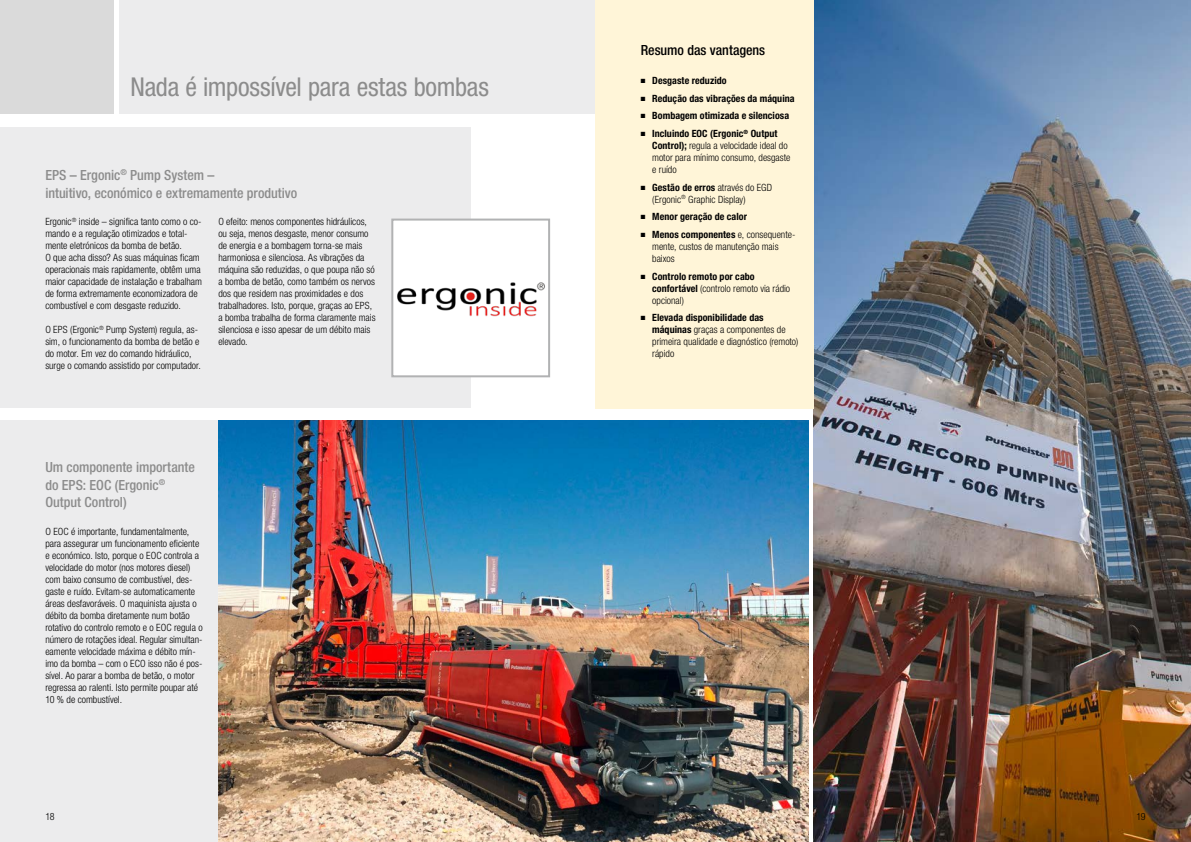
<style>
.page{position:relative;width:1191px;height:842px;background:#fff}
.page>*{position:absolute;margin:0;border:0;box-sizing:border-box;transform-origin:0 0}
.t1{font:condensed 26px "Helvetica Neue LT Pro";letter-spacing:-.01em;color:#8c8c8c}
.t2{font:500 condensed 14px/17.5px "Helvetica Neue LT Pro";color:#8c8c8c}
.t3{font:500 condensed 14px "Helvetica Neue LT Pro";letter-spacing:-.005em;color:#000}
.t4{font:300 condensed 10px/12px "Helvetica Neue LT Pro";color:#000}
.t5{font:700 condensed 10px/12px "Helvetica Neue LT Pro";letter-spacing:.005em;color:#000}
.s1{font-weight:700}
.s2{font-weight:300}
</style>
<div class="page">
<div style="left:0;top:420px;width:218px;height:422px;background:#ececed"></div>
<img style="left:218px;top:420px;width:590px;height:422px">
<img style="left:814px;top:0;width:377px;height:842px">
<div style="left:0;top:128px;width:471px;height:280px;background:#ececed"></div>
<div style="left:119px;top:0;width:476px;height:113px;background:#ececed"></div>
<div style="left:0;top:0;width:113px;height:113px;background:#dadada"></div>
<div style="left:595px;top:0;width:219px;height:408px;background:#fff5d8"></div>
<div style="left:392px;top:220px;width:157px;height:156px;background:#fff"></div>
<img style="left:397px;top:282px;width:148px;height:35px">
<div style="left:391px;top:219px;width:159px;height:158px;border:2px solid #b1b2b3"></div>
<h1 class="t1" style="left:130px;top:72px;width:360px">Nada é impossível para estas bombas</h1>
<h2 class="t2" style="left:45px;top:166px;width:253px">EPS – Ergonic<sup>®</sup> Pump System –<br>intuitivo, económico e extremamente produtivo</h2>
<p class="t4" style="left:45px;top:216px;width:158px">Ergonic<sup>®</sup> inside – significa tanto como o co&shy;mando e a regulação otimizados e total&shy;mente eletrónicos da bomba de betão.<br>O que acha disso? As suas máquinas ficam operacionais mais rapidamente, obtêm uma maior capacidade de instalação e trabalham de forma extremamente economizadora de combustível e com desgaste reduzido.</p>
<p class="t4" style="left:45px;top:324px;width:157px">O EPS (Ergonic<sup>®</sup> Pump System) regula, as&shy;sim, o funcionamento da bomba de betão e do motor. Em vez do comando hidráulico, surge o comando assistido por computador.</p>
<p class="t4" style="left:218px;top:216px;width:159px">O efeito: menos componentes hidráulicos, ou seja, menos desgaste, menor consumo de energia e a bombagem torna-se mais harmoniosa e silenciosa. As vibrações da máquina são reduzidas, o que poupa não só a bomba de betão, como também os nervos dos que residem nas proximidades e dos trabalhadores. Isto, porque, graças ao EPS, a bomba trabalha de forma claramente mais silenciosa e isso apesar de um débito mais elevado.</p>
<h2 class="t2" style="left:45px;top:458px;width:151px">Um componente importante do EPS: EOC (Ergonic<sup>®<br></sup>Output Control)</h2>
<p class="t4" style="left:45px;top:526px;width:159px">O EOC é importante, fundamentalmente, para assegurar um funcionamento eficiente e económico. Isto, porque o EOC controla a velocidade do motor (nos motores diesel) com baixo consumo de combustível, des&shy;gaste e ruído. Evitam-se automaticamente áreas desfavoráveis. O maquinista ajusta o débito da bomba diretamente num botão rotativo do controlo remoto e o EOC regula o número de rotações ideal. Regular simultan&shy;eamente velocidade máxima e débito mín&shy;imo da bomba – com o ECO isso não é pos&shy;sível. Ao parar a bomba de betão, o motor regressa ao ralenti. Isto permite poupar até 10 % de combustível.</p>
<h2 class="t3" style="left:641px;top:42px;width:126px">Resumo das vantagens</h2>
<p class="t5" style="left:641px;top:74px;width:87px">■ Desgaste reduzido</p>
<p class="t5" style="left:641px;top:92px;width:155px">■ Redução das vibrações da máquina</p>
<p class="t5" style="left:641px;top:110px;width:150px">■ Bombagem otimizada e silenciosa</p>
<p class="t4" style="left:652px;top:127px;width:140px;text-indent:-11px">■ <span class="s1">Incluindo EOC (Ergonic</span><sup>®</sup> <span class="s1">Output<br>Control);</span> regula a velocidade ideal do motor para mínimo consumo, desgaste e ruído</p>
<p class="t4" style="left:652px;top:181px;width:122px;text-indent:-11px">■ <span class="s1">Gestão de erros</span> através do EGD (Ergonic<sup>®</sup> Graphic Display)</p>
<p class="t5" style="left:641px;top:211px;width:108px">■ Menor geração de calor</p>
<p class="t4" style="left:652px;top:228px;width:145px;text-indent:-11px">■ <span class="s1">Menos componentes</span> e, consequente&shy;mente, custos de manutenção mais baixos</p>
<p class="t5" style="left:652px;top:270px;width:139px;text-indent:-11px">■ Controlo remoto por cabo confortável <span class="s2">(controlo remoto via rádio opcional)</span></p>
<p class="t4" style="left:652px;top:312px;width:148px;text-indent:-11px">■ <span class="s1">Elevada disponibilidade das máquinas</span> graças a componentes de primeira qualidade e diagnóstico (remoto) rápido</p>
<p class="t4" style="left:45px;top:810px;width:11px">18</p>
<p class="t4" style="left:1136px;top:810px;width:11px">19</p>
</div>
